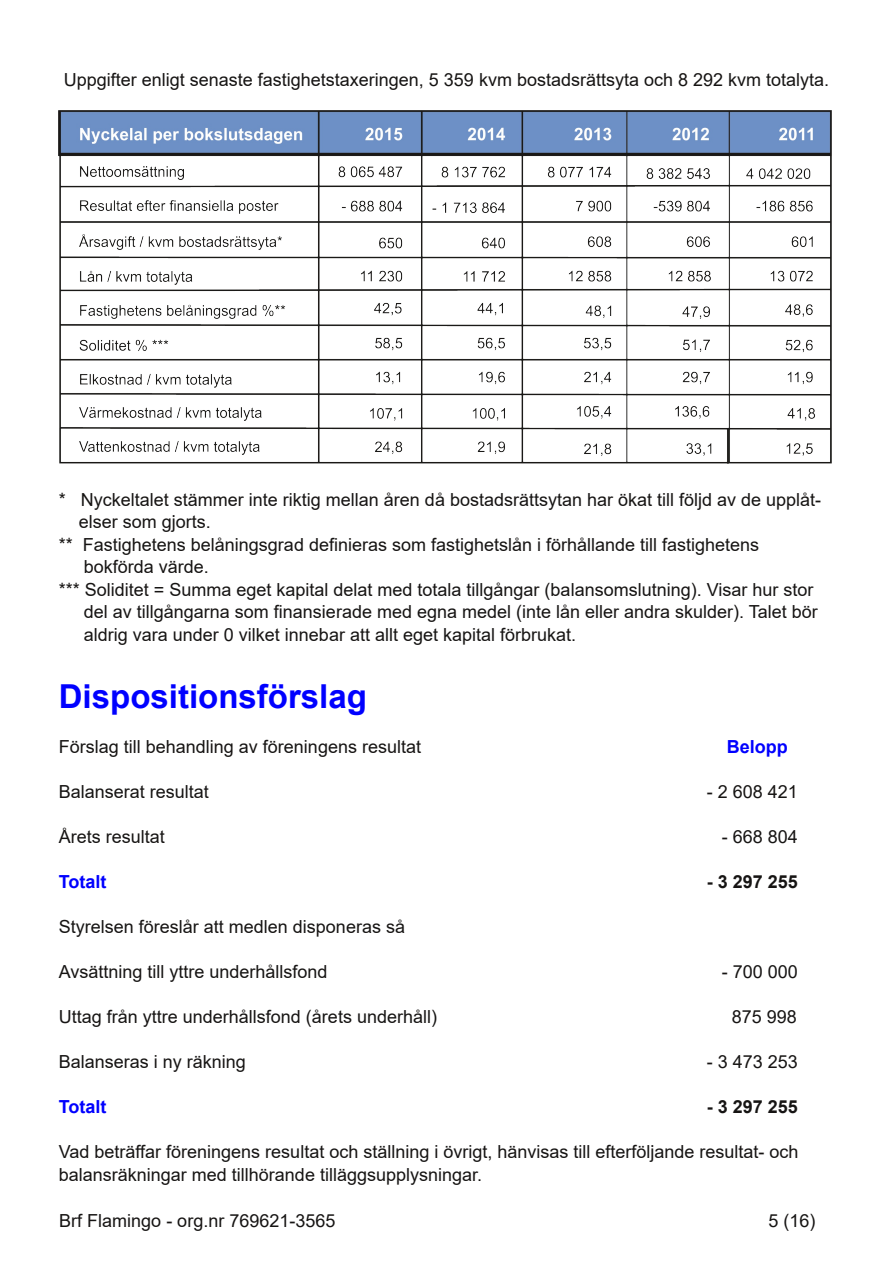
<style>
.page{position:relative;width:893px;height:1263px;background:#fff}
.page>*{position:absolute;margin:0;border:0;box-sizing:border-box;transform-origin:0 0}
.t1{font:700 33px "Arial";color:#00f}
.t2{font:18px/22.5px "Arial";color:#161413}
.t3{font:700 18px "Arial";color:#00f}
.t4{font:700 18px "Arial";color:#161413}
</style>
<div class="page">
<img style="left:59px;top:111px;width:773px;height:353px">
<p class="t2" style="left:64px;top:68px;width:767px">Uppgifter enligt senaste fastighetstaxeringen, 5 359 kvm bostadsrättsyta och 8 292 kvm totalyta.</p>
<p class="t2" style="left:59px;top:488px;width:764px">* Nyckeltalet stämmer inte riktig mellan åren då bostadsrättsytan har ökat till följd av de upplåt-</p>
<p class="t2" style="left:79px;top:511px;width:134px">elser som gjorts.</p>
<p class="t2" style="left:59px;top:533px;width:702px">** Fastighetens belåningsgrad definieras som fastighetslån i förhållande till fastighetens</p>
<p class="t2" style="left:84px;top:556px;width:127px">bokförda värde.</p>
<p class="t2" style="left:59px;top:578px;width:756px">*** Soliditet = Summa eget kapital delat med totala tillgångar (balansomslutning). Visar hur stor</p>
<p class="t2" style="left:84px;top:601px;width:736px">del av tillgångarna som finansierade med egna medel (inte lån eller andra skulder). Talet bör</p>
<p class="t2" style="left:84px;top:623px;width:494px">aldrig vara under 0 vilket innebar att allt eget kapital förbrukat.</p>
<h1 class="t1" style="left:59px;top:678px;width:310px">Dispositionsförslag</h1>
<p class="t2" style="left:59px;top:736px;width:364px">Förslag till behandling av föreningens resultat</p>
<p class="t3" style="left:727px;top:737px;width:62px">Belopp</p>
<p class="t2" style="left:59px;top:781px;width:152px">Balanserat resultat</p>
<p class="t2" style="left:707px;top:781px;width:93px">- 2 608 421</p>
<p class="t2" style="left:59px;top:826px;width:108px">Årets resultat</p>
<p class="t2" style="left:722px;top:826px;width:78px">- 668 804</p>
<p class="t3" style="left:59px;top:872px;width:49px">Totalt</p>
<p class="t4" style="left:707px;top:872px;width:93px">- 3 297 255</p>
<p class="t2" style="left:59px;top:916px;width:348px">Styrelsen föreslår att medlen disponeras så</p>
<p class="t2" style="left:59px;top:961px;width:270px">Avsättning till yttre underhållsfond</p>
<p class="t2" style="left:722px;top:961px;width:78px">- 700 000</p>
<p class="t2" style="left:59px;top:1006px;width:380px">Uttag från yttre underhållsfond (årets underhåll)</p>
<p class="t2" style="left:732px;top:1006px;width:67px">875 998</p>
<p class="t2" style="left:59px;top:1051px;width:189px">Balanseras i ny räkning</p>
<p class="t2" style="left:707px;top:1051px;width:93px">- 3 473 253</p>
<p class="t3" style="left:59px;top:1097px;width:49px">Totalt</p>
<p class="t4" style="left:707px;top:1097px;width:93px">- 3 297 255</p>
<p class="t2" style="left:59px;top:1141px;width:741px">Vad beträffar föreningens resultat och ställning i övrigt, hänvisas till efterföljande resultat- och balansräkningar med tillhörande tilläggsupplysningar.</p>
<p class="t2" style="left:59px;top:1209px;width:278px">Brf Flamingo - org.nr 769621-3565</p>
<p class="t2" style="left:768px;top:1209px;width:49px">5 (16)</p>
</div>
